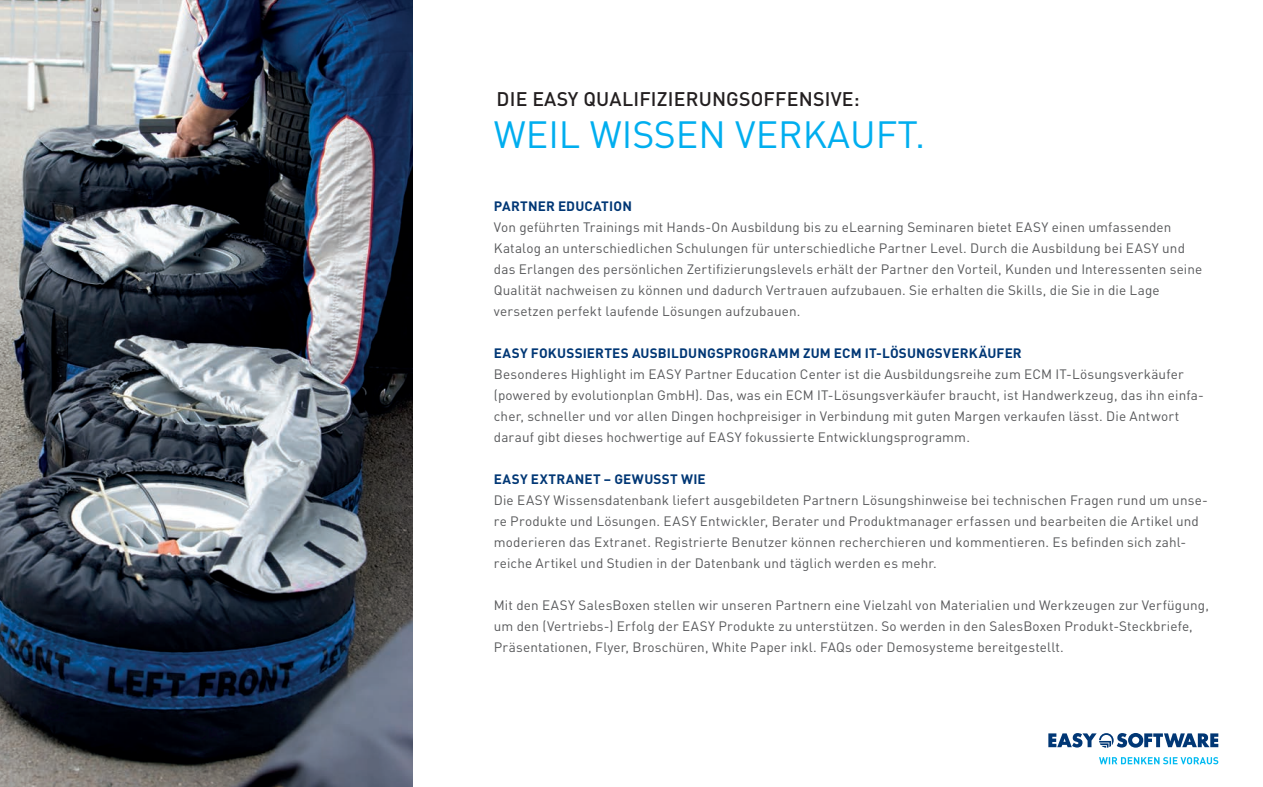
<style>
.page{position:relative;width:1263px;height:787px;background:#fff}
.page>*{position:absolute;margin:0;border:0;box-sizing:border-box;transform-origin:0 0}
.t1{font:37.5px "DIN Pro";color:#00aeef}
.t2{font:500 19.5px "DIN Pro";letter-spacing:.01em;color:#231f20}
.t3{font:13.5px/21px "DIN Pro";letter-spacing:.01em;color:#57585a}
.t4{font:700 13.5px "DIN Pro";letter-spacing:.015em;color:#013775}
</style>
<div class="page">
<img style="left:0;top:0;width:412px;height:787px">
<svg style="left:1099px;top:757px;width:119px;height:7px"></svg>
<svg style="left:1048px;top:733px;width:170px;height:14px"></svg>
<h2 class="t2" style="left:497px;top:85px;width:365px">DIE EASY QUALIFIZIERUNGSOFFENSIVE:</h2>
<h1 class="t1" style="left:494px;top:108px;width:433px">WEIL WISSEN VERKAUFT.</h1>
<p class="t4" style="left:494px;top:196px;width:140px">PARTNER EDUCATION</p>
<p class="t3" style="left:494px;top:216px;width:710px">Von geführten Trainings mit Hands-On Ausbildung bis zu eLearning Seminaren bietet EASY einen umfassenden Katalog an unterschiedlichen Schulungen für unterschiedliche Partner Level. Durch die Ausbildung bei EASY und das Erlangen des persönlichen Zertifizierungslevels erhält der Partner den Vorteil, Kunden und Interessenten seine Qualität nachweisen zu können und dadurch Vertrauen aufzubauen. Sie erhalten die Skills, die Sie in die Lage versetzen perfekt laufende Lösungen aufzubauen.</p>
<p class="t4" style="left:494px;top:343px;width:529px">EASY FOKUSSIERTES AUSBILDUNGSPROGRAMM ZUM ECM IT-LÖSUNGSVERKÄUFER</p>
<p class="t3" style="left:494px;top:363px;width:712px">Besonderes Highlight im EASY Partner Education Center ist die Ausbildungsreihe zum ECM IT-Lösungsverkäufer (powered by evolutionplan GmbH). Das, was ein ECM IT-Lösungsverkäufer braucht, ist Handwerkzeug, das ihn einfa&shy;cher, schneller und vor allen Dingen hochpreisiger in Verbindung mit guten Margen verkaufen lässt. Die Antwort darauf gibt dieses hochwertige auf EASY fokussierte Entwicklungsprogramm.</p>
<p class="t4" style="left:494px;top:470px;width:213px">EASY EXTRANET – GEWUSST WIE</p>
<p class="t3" style="left:494px;top:489px;width:716px">Die EASY Wissensdatenbank liefert ausgebildeten Partnern Lösungshinweise bei technischen Fragen rund um unse&shy;re Produkte und Lösungen. EASY Entwickler, Berater und Produktmanager erfassen und bearbeiten die Artikel und moderieren das Extranet. Registrierte Benutzer können recherchieren und kommentieren. Es befinden sich zahl&shy;reiche Artikel und Studien in der Datenbank und täglich werden es mehr.</p>
<p class="t3" style="left:494px;top:594px;width:716px">Mit den EASY SalesBoxen stellen wir unseren Partnern eine Vielzahl von Materialien und Werkzeugen zur Verfügung, um den (Vertriebs-) Erfolg der EASY Produkte zu unterstützen. So werden in den SalesBoxen Produkt-Steckbriefe,<br>Präsentationen, Flyer, Broschüren, White Paper inkl. FAQs oder Demosysteme bereitgestellt.</p>
</div>
